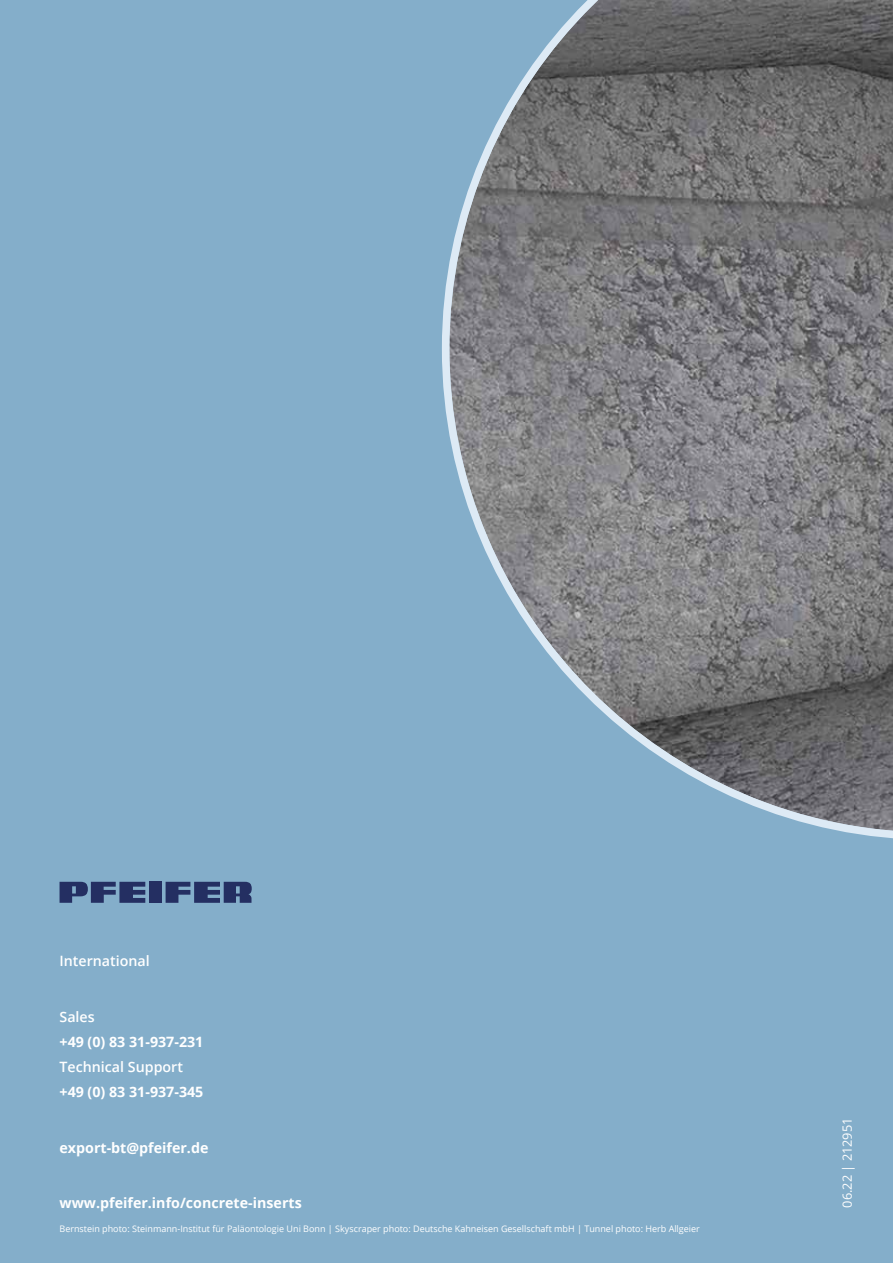
<style>
.page{position:relative;width:893px;height:1263px;background:#84aeca}
.page>*{position:absolute;margin:0;border:0;box-sizing:border-box;transform-origin:0 0}
.t1{font:700 14.25px "Open Sans";color:#fff}
.t2{font:600 14.25px "Open Sans";color:#fff}
.t3{font:12.75px "Open Sans";color:#fff}
.t4{font:9px "Open Sans";color:#fff}
</style>
<div class="page">
<svg style="left:442px;top:0;width:451px;height:839px"></svg>
<div style="left:149px;top:882px;width:12px;height:21px;background:#242f62"></div>
<svg style="left:166px;top:882px;width:86px;height:21px"></svg>
<svg style="left:60px;top:882px;width:85px;height:21px"></svg>
<h1 class="t2" style="left:60px;top:951px;width:92px">International</h1>
<h1 class="t2" style="left:60px;top:1006px;width:37px">Sales</h1>
<h1 class="t1" style="left:60px;top:1031px;width:145px">+49 (0) 83 31-937-231</h1>
<h1 class="t2" style="left:60px;top:1057px;width:125px">Technical Support</h1>
<h1 class="t1" style="left:60px;top:1082px;width:145px">+49 (0) 83 31-937-345</h1>
<h1 class="t1" style="left:60px;top:1137px;width:150px">export-bt@pfeifer.de</h1>
<h1 class="t1" style="left:60px;top:1192px;width:244px">www.pfeifer.info/concrete-inserts</h1>
<p class="t4" style="left:60px;top:1222px;width:642px">Bernstein photo: Steinmann-Institut für Paläontologie Uni Bonn | Skyscraper photo: Deutsche Kahneisen Gesellschaft mbH | Tunnel photo: Herb Allgeier</p>
<h2 class="t3" style="left:838px;top:1208px;width:91px;rotate:-90deg">06.22 | 212951</h2>
</div>
